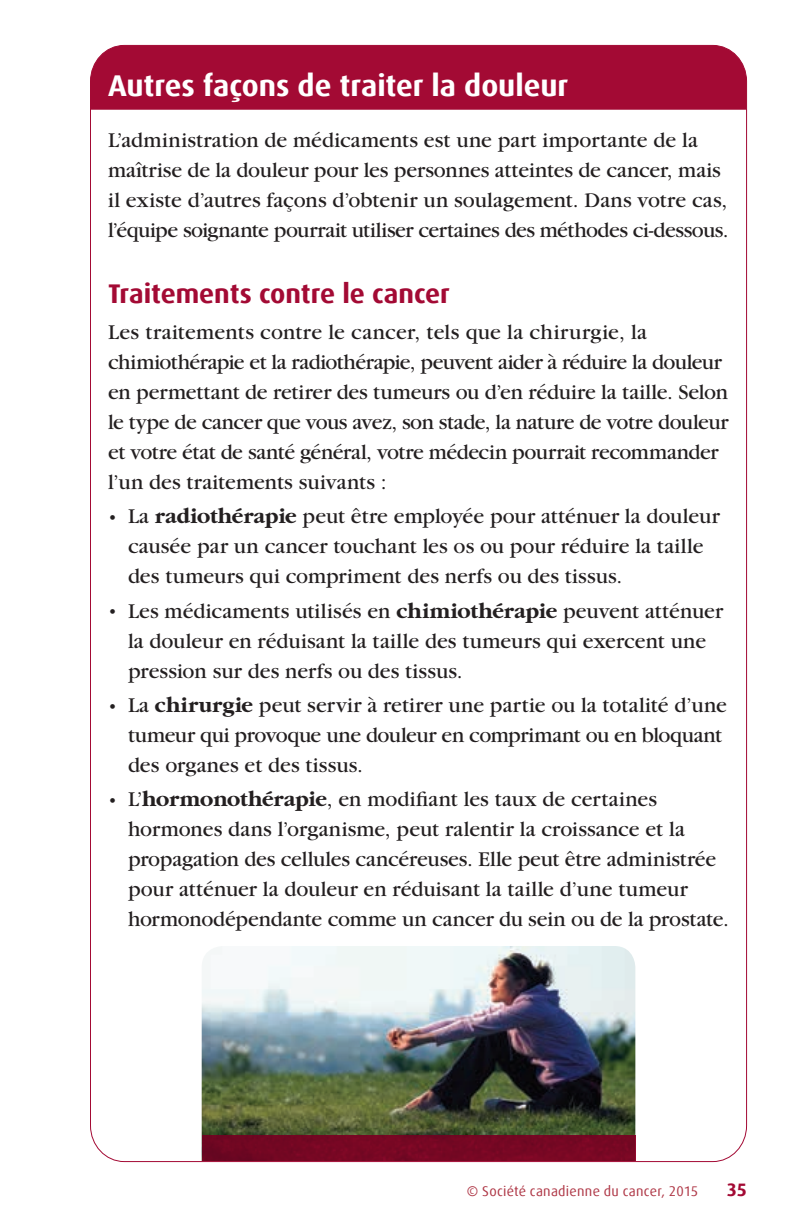
<style>
.page{position:relative;width:792px;height:1224px;background:#fff}
.page>*{position:absolute;margin:0;border:0;box-sizing:border-box;transform-origin:0 0}
.t1{font:700 30px "Dax Offc";color:#fff}
.t2{font:700 27px "Dax Offc";color:#a30a34}
.t3{font:22px/30px "Garamond";letter-spacing:-.005em;color:#231f20}
.t4{font:700 18px "Dax Offc";color:#a30a34}
.t5{font:14px "Dax Offc";letter-spacing:.02em;color:#af3847}
.s1{font-size:18px}
.s2{font-weight:700}
</style>
<div class="page">
<img style="left:202px;top:946px;width:433px;height:190px">
<div style="left:202px;top:1136px;width:433px;height:25px;background:#760723"></div>
<div style="left:90px;top:45px;width:657px;height:65px;background:#a30a34"></div>
<h1 class="t1" style="left:108px;top:66px;width:462px">Autres façons de traiter la douleur</h1>
<p class="t3" style="left:108px;top:126px;width:622px">L’administration de médicaments est une part importante de la maîtrise de la douleur pour les personnes atteintes de cancer, mais il existe d’autres façons d’obtenir un soulagement. Dans votre cas, l’équipe soignante pourrait utiliser certaines des méthodes ci-dessous.</p>
<p class="t2" style="left:108px;top:276px;width:343px">Traitements contre le cancer</p>
<p class="t3" style="left:108px;top:317px;width:622px">Les traitements contre le cancer, tels que la chirurgie, la chimiothérapie et la radiothérapie, peuvent aider à réduire la douleur en permettant de retirer des tumeurs ou d’en réduire la taille. Selon le type de cancer que vous avez, son stade, la nature de votre douleur et votre état de santé général, votre médecin pourrait recommander l’un des traitements suivants :</p>
<p class="t3" style="left:128px;top:502px;width:593px;text-indent:-20px"><span class="s1">•</span> La <span class="s2">radiothérapie</span> peut être employée pour atténuer la douleur causée par un cancer touchant les os ou pour réduire la taille des tumeurs qui compriment des nerfs ou des tissus.</p>
<p class="t3" style="left:128px;top:596px;width:597px;text-indent:-20px"><span class="s1">•</span> Les médicaments utilisés en <span class="s2">chimiothérapie</span> peuvent atténuer la douleur en réduisant la taille des tumeurs qui exercent une pression sur des nerfs ou des tissus.</p>
<p class="t3" style="left:128px;top:690px;width:601px;text-indent:-20px"><span class="s1">•</span> La <span class="s2">chirurgie</span> peut servir à retirer une partie ou la totalité d’une tumeur qui provoque une douleur en comprimant ou en bloquant des organes et des tissus.</p>
<p class="t3" style="left:128px;top:785px;width:603px;text-indent:-20px"><span class="s1">•</span> L’<span class="s2">hormonothérapie</span>, en modifiant les taux de certaines hormones dans l’organisme, peut ralentir la croissance et la propagation des cellules cancéreuses. Elle peut être administrée pour atténuer la douleur en réduisant la taille d’une tumeur hormonodépendante comme un cancer du sein ou de la prostate.</p>
<p class="t5" style="left:467px;top:1182px;width:233px">© Société canadienne du cancer, 2015</p>
<p class="t4" style="left:727px;top:1178px;width:22px">35</p>
</div>
